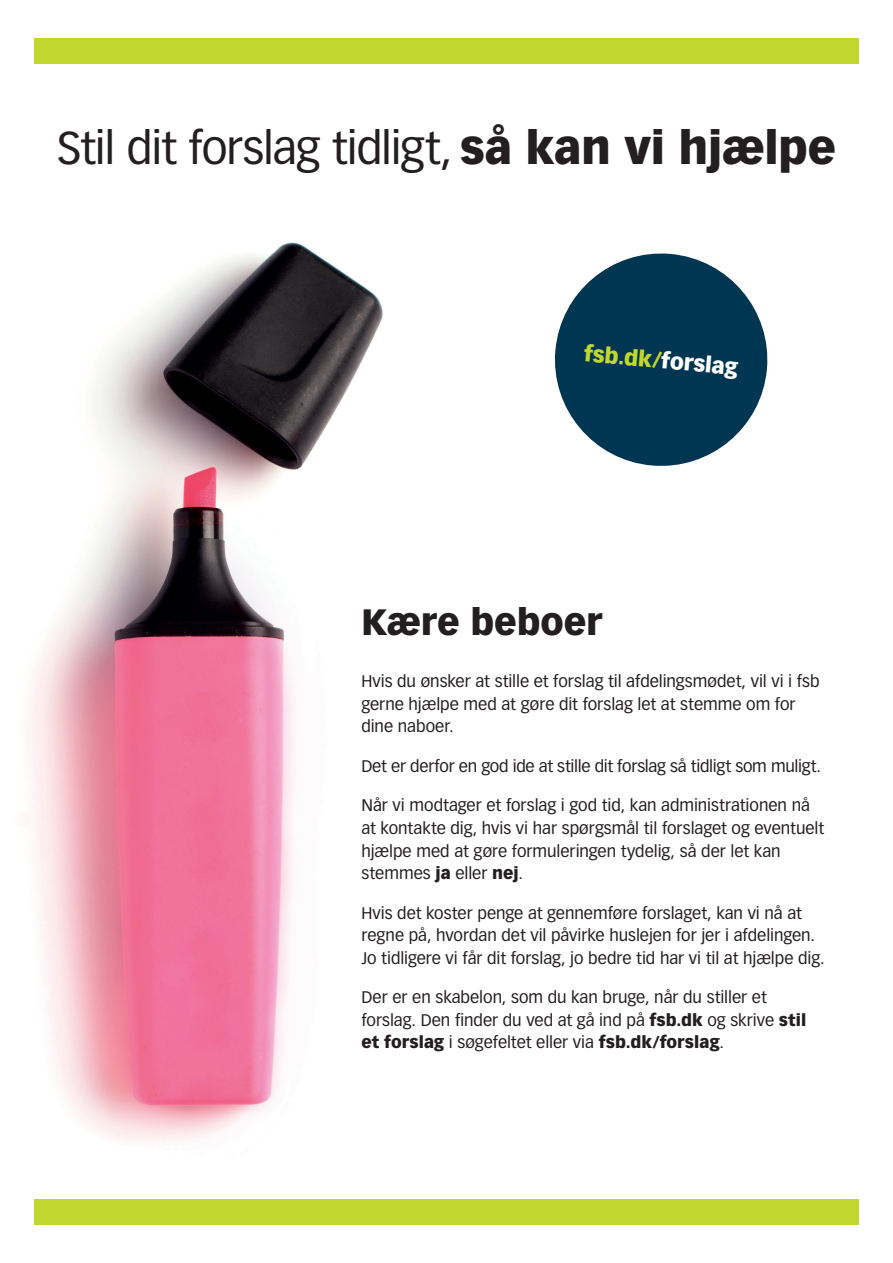
<style>
.page{position:relative;width:893px;height:1263px;background:#fff}
.page>*{position:absolute;margin:0;border:0;box-sizing:border-box;transform-origin:0 0}
.t1{font:45px "Vectora LT Std";letter-spacing:-.025em;color:#231f20}
.t2{font:900 36px "Vectora LT Std";letter-spacing:-.005em;color:#231f20}
.t3{font:900 21.6px "Vectora LT Std";color:#c1d72f}
.t4{font:16.5px/22.5px "Vectora LT Std";letter-spacing:-.005em;color:#231f20}
.s1{font-weight:900}
.s2{color:#fff}
</style>
<div class="page">
<img style="left:24px;top:242px;width:409px;height:900px">
<div style="left:34px;top:1199px;width:825px;height:26px;background:#c1d72f"></div>
<svg style="left:555px;top:253px;width:213px;height:213px;fill:#003651"></svg>
<div style="left:34px;top:38px;width:825px;height:26px;background:#c1d72f"></div>
<h1 class="t1" style="left:57px;top:121px;width:781px">Stil dit forslag tidligt, <span class="s1">så kan vi hjælpe</span></h1>
<h3 class="t3" style="left:585px;top:340px;width:156px;rotate:5deg">fsb.dk/<span class="s2">forslag</span></h3>
<h2 class="t2" style="left:361px;top:600px;width:242px">Kære beboer</h2>
<p class="t4" style="left:361px;top:670px;width:460px">Hvis du ønsker at stille et forslag til afdelingsmødet, vil vi i fsb gerne hjælpe med at gøre dit forslag let at stemme om for dine naboer.</p>
<p class="t4" style="left:361px;top:755px;width:461px">Det er derfor en god ide at stille dit forslag så tidligt som muligt.</p>
<p class="t4" style="left:361px;top:794px;width:464px">Når vi modtager et forslag i god tid, kan administrationen nå at kontakte dig, hvis vi har spørgsmål til forslaget og eventuelt hjælpe med at gøre formuleringen tydelig, så der let kan stemmes <span class="s1">ja</span> eller <span class="s1">nej</span>.</p>
<p class="t4" style="left:361px;top:901px;width:465px">Hvis det koster penge at gennemføre forslaget, kan vi nå at regne på, hvordan det vil påvirke huslejen for jer i afdelingen.<br>Jo tidligere vi får dit forslag, jo bedre tid har vi til at hjælpe dig.</p>
<p class="t4" style="left:361px;top:986px;width:446px">Der er en skabelon, som du kan bruge, når du stiller et forslag. Den finder du ved at gå ind på <span class="s1">fsb.dk</span> og skrive <span class="s1">stil et forslag</span> i søgefeltet eller via <span class="s1">fsb.dk/forslag</span>.</p>
</div>
